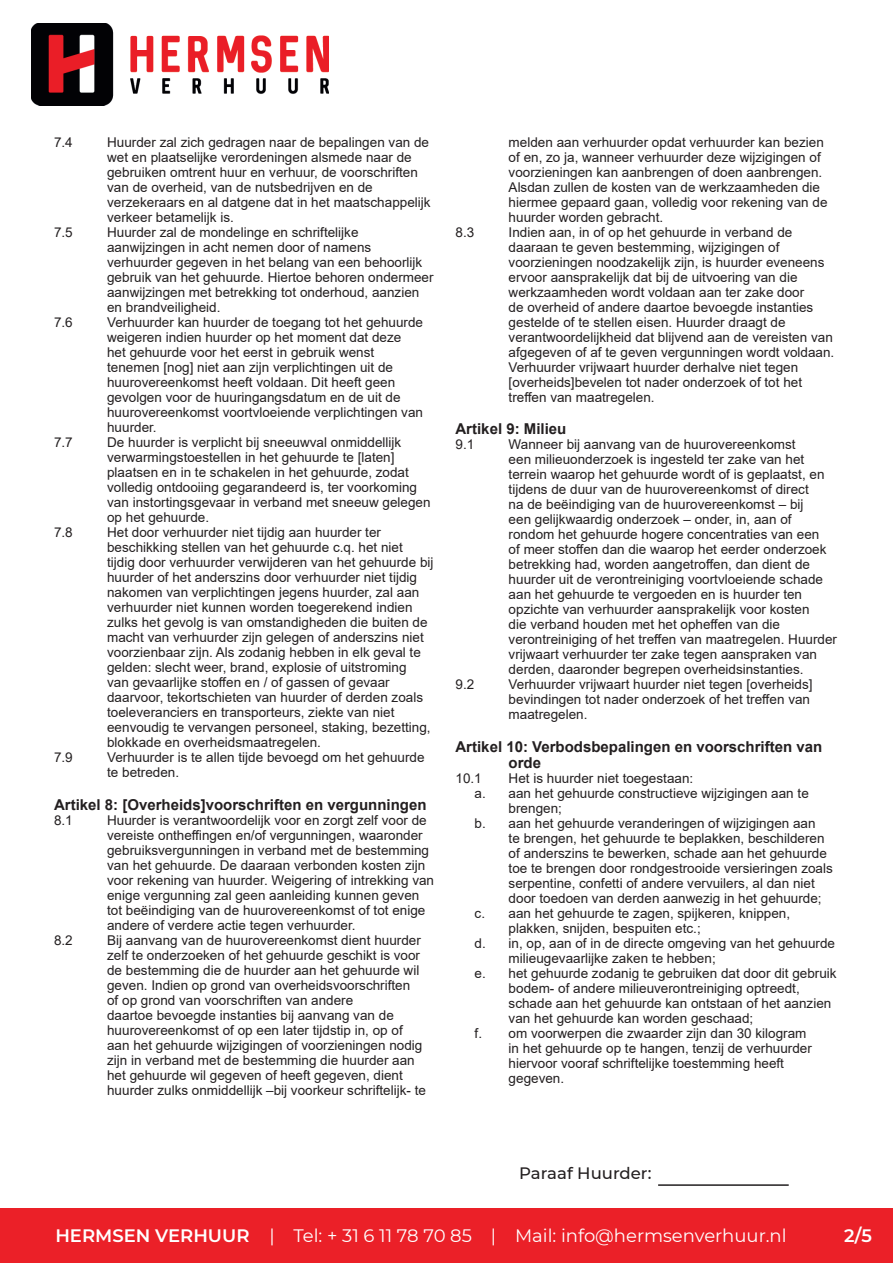
<style>
.page{position:relative;width:893px;height:1263px;background:#fff}
.page>*{position:absolute;margin:0;border:0;box-sizing:border-box;transform-origin:0 0}
.t1{font:18px "Montserrat";color:#fff}
.t2{font:600 18px "Montserrat";color:#fff}
.t3{font:500 16.5px "Montserrat";color:#231f20}
.t4{font:700 15px/16.5px "Arial";color:#231f20}
.t5{font:13.5px/15px "Arial";color:#231f20}
.s1{font-weight:600}
</style>
<div class="page">
<img style="left:31px;top:23px;width:298px;height:83px">
<div style="left:0;top:1209px;width:893px;height:54px;background:#eb2028"></div>
<hr style="left:658px;top:1184px;width:131px;height:2px;background:#231f20">
<p class="t5" style="left:54px;top:135px;width:20px">7.4</p>
<p class="t5" style="left:107px;top:135px;width:325px">Huurder zal zich gedragen naar de bepalingen van de wet en plaatselijke verordeningen alsmede naar de gebruiken omtrent huur en verhuur, de voorschriften van de overheid, van de nutsbedrijven en de verzekeraars en al datgene dat in het maatschappelijk verkeer betamelijk is.</p>
<p class="t5" style="left:54px;top:225px;width:20px">7.5</p>
<p class="t5" style="left:107px;top:225px;width:328px">Huurder zal de mondelinge en schriftelijke aanwijzingen in acht nemen door of namens verhuurder gegeven in het belang van een behoorlijk gebruik van het gehuurde. Hiertoe behoren ondermeer aanwijzingen met betrekking tot onderhoud, aanzien en brandveiligheid.</p>
<p class="t5" style="left:54px;top:315px;width:20px">7.6</p>
<p class="t5" style="left:107px;top:315px;width:317px">Verhuurder kan huurder de toegang tot het gehuurde weigeren indien huurder op het moment dat deze het gehuurde voor het eerst in gebruik wenst tenemen [nog] niet aan zijn verplichtingen uit de huurovereenkomst heeft voldaan. Dit heeft geen gevolgen voor de huuringangsdatum en de uit de huurovereenkomst voortvloeiende verplichtingen van huurder.</p>
<p class="t5" style="left:54px;top:435px;width:20px">7.7</p>
<p class="t5" style="left:107px;top:435px;width:325px">De huurder is verplicht bij sneeuwval onmiddellijk verwarmingstoestellen in het gehuurde te [laten] plaatsen en in te schakelen in het gehuurde, zodat volledig ontdooiing gegarandeerd is, ter voorkoming van instortingsgevaar in verband met sneeuw gelegen op het gehuurde.</p>
<p class="t5" style="left:54px;top:525px;width:20px">7.8</p>
<p class="t5" style="left:107px;top:525px;width:328px">Het door verhuurder niet tijdig aan huurder ter beschikking stellen van het gehuurde c.q. het niet tijdig door verhuurder verwijderen van het gehuurde bij huurder of het anderszins door verhuurder niet tijdig nakomen van verplichtingen jegens huurder, zal aan verhuurder niet kunnen worden toegerekend indien zulks het gevolg is van omstandigheden die buiten de macht van verhuurder zijn gelegen of anderszins niet voorzienbaar zijn. Als zodanig hebben in elk geval te gelden: slecht weer, brand, explosie of uitstroming<br>van gevaarlijke stoffen en / of gassen of gevaar daarvoor, tekortschieten van huurder of derden zoals toeleveranciers en transporteurs, ziekte van niet eenvoudig te vervangen personeel, staking, bezetting, blokkade en overheidsmaatregelen.</p>
<p class="t5" style="left:54px;top:750px;width:20px">7.9</p>
<p class="t5" style="left:107px;top:750px;width:319px">Verhuurder is te allen tijde bevoegd om het gehuurde te betreden.</p>
<p class="t4" style="left:54px;top:797px;width:374px">Artikel 8: [Overheids]voorschriften en vergunningen</p>
<p class="t5" style="left:54px;top:813px;width:20px">8.1</p>
<p class="t5" style="left:107px;top:813px;width:328px">Huurder is verantwoordelijk voor en zorgt zelf voor de vereiste ontheffingen en/of vergunningen, waaronder gebruiksvergunningen in verband met de bestemming van het gehuurde. De daaraan verbonden kosten zijn voor rekening van huurder. Weigering of intrekking van enige vergunning zal geen aanleiding kunnen geven tot beëindiging van de huurovereenkomst of tot enige andere of verdere actie tegen verhuurder.</p>
<p class="t5" style="left:54px;top:933px;width:20px">8.2</p>
<p class="t5" style="left:107px;top:933px;width:320px">Bij aanvang van de huurovereenkomst dient huurder zelf te onderzoeken of het gehuurde geschikt is voor de bestemming die de huurder aan het gehuurde wil geven. Indien op grond van overheidsvoorschriften<br>of op grond van voorschriften van andere<br>daartoe bevoegde instanties bij aanvang van de huurovereenkomst of op een later tijdstip in, op of aan het gehuurde wijzigingen of voorzieningen nodig zijn in verband met de bestemming die huurder aan het gehuurde wil gegeven of heeft gegeven, dient huurder zulks onmiddellijk –bij voorkeur schriftelijk- te</p>
<p class="t5" style="left:509px;top:135px;width:320px">melden aan verhuurder opdat verhuurder kan bezien of en, zo ja, wanneer verhuurder deze wijzigingen of voorzieningen kan aanbrengen of doen aanbrengen.<br>Alsdan zullen de kosten van de werkzaamheden die hiermee gepaard gaan, volledig voor rekening van de huurder worden gebracht.</p>
<p class="t5" style="left:455px;top:225px;width:20px">8.3</p>
<p class="t5" style="left:509px;top:225px;width:327px">Indien aan, in of op het gehuurde in verband de daaraan te geven bestemming, wijzigingen of voorzieningen noodzakelijk zijn, is huurder eveneens ervoor aansprakelijk dat bij de uitvoering van die werkzaamheden wordt voldaan aan ter zake door<br>de overheid of andere daartoe bevoegde instanties gestelde of te stellen eisen. Huurder draagt de verantwoordelijkheid dat blijvend aan de vereisten van afgegeven of af te geven vergunningen wordt voldaan.<br>Verhuurder vrijwaart huurder derhalve niet tegen [overheids]bevelen tot nader onderzoek of tot het treffen van maatregelen.</p>
<p class="t4" style="left:455px;top:420px;width:112px">Artikel 9: Milieu</p>
<p class="t5" style="left:455px;top:436px;width:20px">9.1</p>
<p class="t5" style="left:509px;top:436px;width:330px">Wanneer bij aanvang van de huurovereenkomst<br>een milieuonderzoek is ingesteld ter zake van het terrein waarop het gehuurde wordt of is geplaatst, en tijdens de duur van de huurovereenkomst of direct<br>na de beëindiging van de huurovereenkomst – bij<br>een gelijkwaardig onderzoek – onder, in, aan of rondom het gehuurde hogere concentraties van een<br>of meer stoffen dan die waarop het eerder onderzoek betrekking had, worden aangetroffen, dan dient de huurder uit de verontreiniging voortvloeiende schade aan het gehuurde te vergoeden en is huurder ten opzichte van verhuurder aansprakelijk voor kosten<br>die verband houden met het opheffen van die verontreiniging of het treffen van maatregelen. Huurder vrijwaart verhuurder ter zake tegen aanspraken van derden, daaronder begrepen overheidsinstanties.</p>
<p class="t5" style="left:455px;top:676px;width:20px">9.2</p>
<p class="t5" style="left:509px;top:676px;width:305px">Verhuurder vrijwaart huurder niet tegen [overheids] bevindingen tot nader onderzoek of het treffen van maatregelen.</p>
<p class="t4" style="left:509px;top:738px;width:315px;text-indent:-53px">Artikel 10: Verbodsbepalingen en voorschriften van orde</p>
<p class="t5" style="left:455px;top:771px;width:28px">10.1</p>
<p class="t5" style="left:509px;top:771px;width:186px">Het is huurder niet toegestaan:</p>
<p class="t5" style="left:475px;top:786px;width:336px">a. aan het gehuurde constructieve wijzigingen aan te</p>
<p class="t5" style="left:509px;top:801px;width:55px">brengen;</p>
<p class="t5" style="left:475px;top:816px;width:342px">b. aan het gehuurde veranderingen of wijzigingen aan</p>
<p class="t5" style="left:509px;top:831px;width:317px">te brengen, het gehuurde te beplakken, beschilderen</p>
<p class="t5" style="left:509px;top:846px;width:320px">of anderszins te bewerken, schade aan het gehuurde</p>
<p class="t5" style="left:509px;top:861px;width:326px">toe te brengen door rondgestrooide versieringen zoals</p>
<p class="t5" style="left:509px;top:876px;width:308px">serpentine, confetti of andere vervuilers, al dan niet</p>
<p class="t5" style="left:509px;top:891px;width:314px">door toedoen van derden aanwezig in het gehuurde;</p>
<p class="t5" style="left:475px;top:906px;width:317px">c. aan het gehuurde te zagen, spijkeren, knippen,</p>
<p class="t5" style="left:509px;top:921px;width:194px">plakken, snijden, bespuiten etc.;</p>
<p class="t5" style="left:475px;top:936px;width:362px">d. in, op, aan of in de directe omgeving van het gehuurde</p>
<p class="t5" style="left:509px;top:951px;width:209px">milieugevaarlijke zaken te hebben;</p>
<p class="t5" style="left:475px;top:966px;width:363px">e. het gehuurde zodanig te gebruiken dat door dit gebruik</p>
<p class="t5" style="left:509px;top:981px;width:293px">bodem- of andere milieuverontreiniging optreedt,</p>
<p class="t5" style="left:509px;top:996px;width:324px">schade aan het gehuurde kan ontstaan of het aanzien</p>
<p class="t5" style="left:509px;top:1011px;width:246px">van het gehuurde kan worden geschaad;</p>
<p class="t5" style="left:475px;top:1026px;width:333px">f. om voorwerpen die zwaarder zijn dan 30 kilogram</p>
<p class="t5" style="left:509px;top:1041px;width:305px">in het gehuurde op te hangen, tenzij de verhuurder</p>
<p class="t5" style="left:509px;top:1056px;width:277px">hiervoor vooraf schriftelijke toestemming heeft</p>
<p class="t5" style="left:509px;top:1071px;width:57px">gegeven.</p>
<p class="t3" style="left:519px;top:1162px;width:134px">Paraaf Huurder:</p>
<h1 class="t1" style="left:55px;top:1223px;width:733px"><span class="s1">HERMSEN VERHUUR</span> | Tel: + 31 6 11 78 70 85 | Mail: info@hermsenverhuur.nl</h1>
<h1 class="t2" style="left:844px;top:1222px;width:29px">2/5</h1>
</div>
